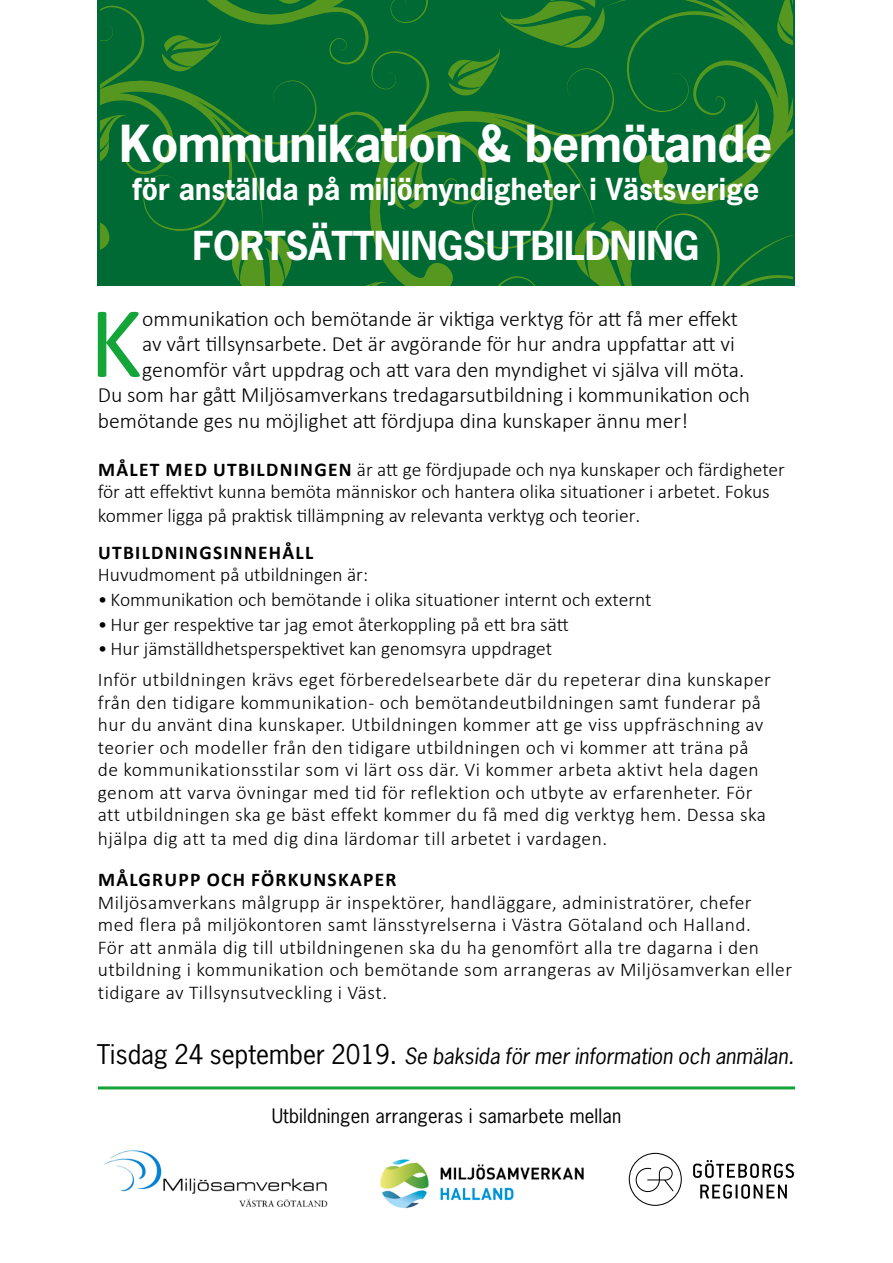
<style>
.page{position:relative;width:893px;height:1263px;background:#fff}
.page>*{position:absolute;margin:0;border:0;box-sizing:border-box;transform-origin:0 0}
.t1{font:102.15px "Calibri";color:#13a538}
.t2{font:700 48px "News Gothic";letter-spacing:-.01em;color:#fff}
.t3{font:700 37.5px "News Gothic";letter-spacing:-.01em;color:#fff}
.t4{font:700 28.5px "News Gothic";color:#fff}
.t5{font:300 21.75px "Calibri";color:#000}
.t6{font:italic 21px "News Gothic";color:#000}
.t7{font:300 19.5px/22.8px "Calibri";letter-spacing:.025em;color:#000}
.t8{font:300 19.5px/23.2px "Calibri";color:#000}
.t9{font:700 19.5px "Calibri";letter-spacing:.065em;color:#000}
.t10{font:18.75px "News Gothic";letter-spacing:.01em;color:#000}
.s1{font-weight:700}
.s2{font-size:19.95px}
.s3{font-style:normal;font-size:25.5px}
</style>
<div class="page">
<svg style="left:100px;top:0;width:692px;height:285px;fill:#006a34"></svg>
<hr style="left:98px;top:1086px;width:697px;height:3px;background:#13a538">
<img style="left:104px;top:1150px;width:224px;height:57px">
<img style="left:380px;top:1159px;width:204px;height:49px">
<svg style="left:629px;top:1153px;width:53px;height:53px"></svg>
<svg style="left:693px;top:1160px;width:101px;height:18px"></svg>
<svg style="left:700px;top:1184px;width:87px;height:15px"></svg>
<h2 class="t2" style="left:120px;top:112px;width:654px">Kommunikation &amp; bemötande</h2>
<h3 class="t4" style="left:133px;top:170px;width:628px">för anställda på miljömyndigheter i Västsverige</h3>
<h3 class="t3" style="left:193px;top:221px;width:508px">FORTSÄTTNINGSUTBILDNING</h3>
<h1 class="t1" style="left:89px;top:278px;width:55px">K</h1>
<p class="t5" style="left:142px;top:305px;width:597px">ommunikation och bemötande är viktiga verktyg för att få mer effekt</p>
<p class="t5" style="left:142px;top:330px;width:594px">av vårt tillsynsarbete. Det är avgörande för hur andra uppfattar att vi</p>
<p class="t5" style="left:142px;top:356px;width:604px">genomför vårt uppdrag och att vara den myndighet vi själva vill möta.</p>
<p class="t5" style="left:98px;top:381px;width:654px">Du som har gått Miljösamverkans tredagarsutbildning i kommunikation och</p>
<p class="t5" style="left:98px;top:407px;width:592px">bemötande ges nu möjlighet att fördjupa dina kunskaper ännu mer!</p>
<p class="t8" style="left:98px;top:457px;width:689px"><span class="s1">MÅLET MED UTBILDNINGEN</span> är att ge fördjupade och nya kunskaper och färdigheter för att effektivt kunna bemöta människor och hantera olika situationer i arbetet. Fokus kommer ligga på praktisk tillämpning av relevanta verktyg och teorier<span class="s2">.</span></p>
<p class="t9" style="left:98px;top:540px;width:217px">UTBILDNINGSINNEHÅLL</p>
<p class="t8" style="left:98px;top:563px;width:272px">Huvudmoment på utbildningen är:</p>
<p class="t8" style="left:98px;top:588px;width:555px">• Kommunikation och bemötande i olika situationer internt och externt</p>
<p class="t8" style="left:98px;top:612px;width:473px">• Hur ger respektive tar jag emot återkoppling på ett bra sätt</p>
<p class="t7" style="left:98px;top:633px;width:675px;line-height:31px">• Hur jämställdhetsperspektivet kan genomsyra uppdraget<br>Inför utbildningen krävs eget förberedelsearbete där du repeterar dina kunskaper</p>
<p class="t7" style="left:98px;top:691px;width:670px">från den tidigare kommunikation- och bemötandeutbildningen samt funderar på hur du använt dina kunskaper. Utbildningen kommer att ge viss uppfräschning av teorier och modeller från den tidigare utbildningen och vi kommer att träna på de kommunikationsstilar som vi lärt oss där. Vi kommer arbeta aktivt hela dagen genom att varva övningar med tid för reflektion och utbyte av erfarenheter. För att utbildningen ska ge bäst effekt kommer du få med dig verktyg hem. Dessa ska hjälpa dig att ta med dig dina lärdomar till arbetet i vardagen.</p>
<p class="t9" style="left:98px;top:867px;width:300px">MÅLGRUPP OCH FÖRKUNSKAPER</p>
<p class="t7" style="left:98px;top:891px;width:696px">Miljösamverkans målgrupp är inspektörer, handläggare, administratörer, chefer med flera på miljökontoren samt länsstyrelserna i Västra Götaland och Halland.<br>För att anmäla dig till utbildningenen ska du ha genomfört alla tre dagarna i den utbildning i kommunikation och bemötande som arrangeras av Miljösamverkan eller tidigare av Tillsynsutveckling i Väst.</p>
<p class="t6" style="left:97px;top:1042px;width:699px"><span class="s3">Tisdag 24 september 2019.</span> Se baksida för mer information och anmälan.</p>
<p class="t10" style="left:272px;top:1104px;width:351px">Utbildningen arrangeras i samarbete mellan</p>
</div>
